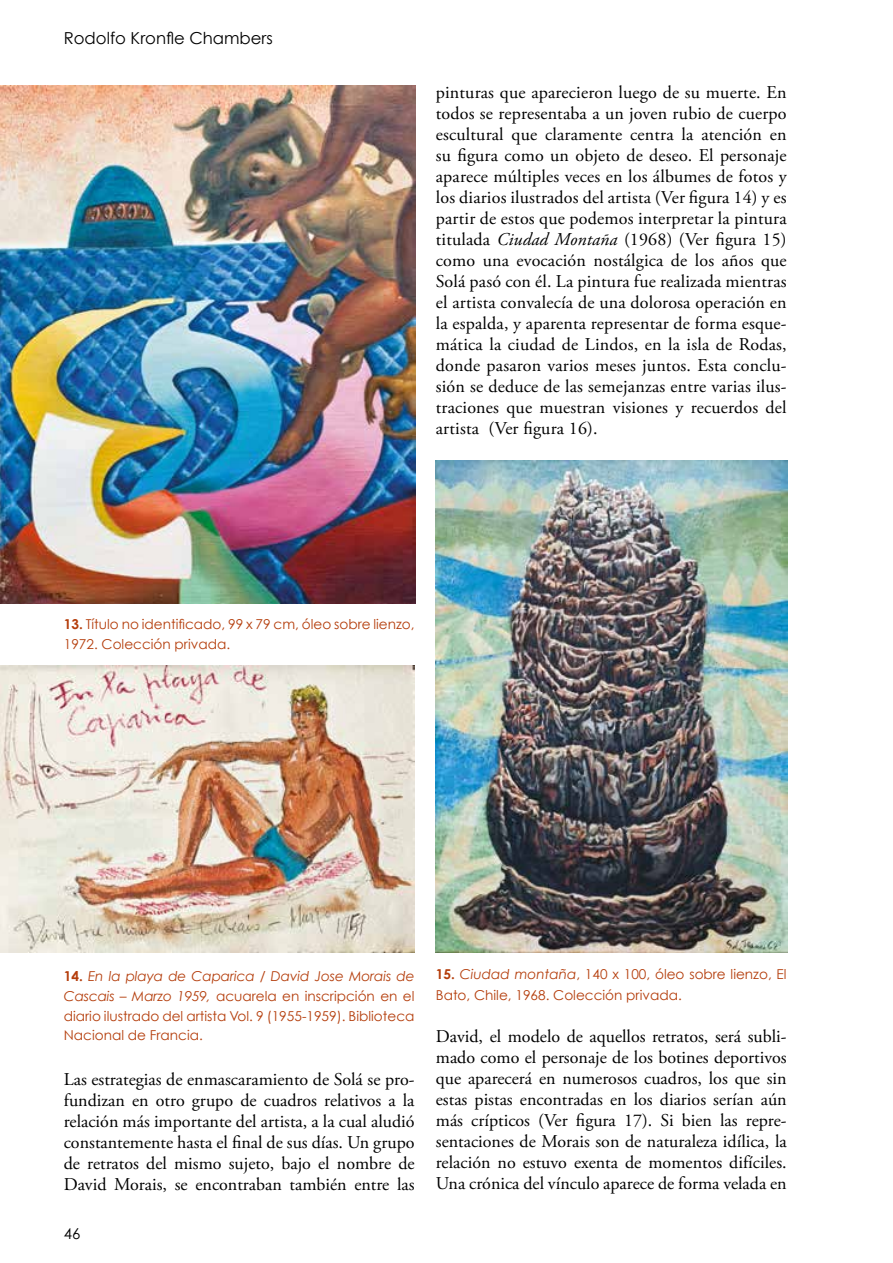
<style>
.page{position:relative;width:893px;height:1263px;background:#fff}
.page>*{position:absolute;margin:0;border:0;box-sizing:border-box;transform-origin:0 0}
.t1{font:18px/21px "Adobe Garamond Pro";color:#000;text-align:justify}
.t2{font:16.5px "Century Gothic";color:#000}
.t3{font:15px "Century Gothic";color:#000}
.t4{font:13.65px/19.6px "Century Gothic";color:#b43d0b}
.s1{font-style:italic}
.s2{font-weight:700}
</style>
<div class="page">
<img style="left:0;top:85px;width:416px;height:519px">
<img style="left:0;top:665px;width:415px;height:287px">
<img style="left:436px;top:461px;width:352px;height:491px">
<p class="t2" style="left:64px;top:28px;width:211px">Rodolfo Kronfle Chambers</p>
<p class="t1" style="left:436px;top:83px;width:352px">pinturas que aparecieron luego de su muerte. En todos se representaba a un joven rubio de cuerpo escultural que claramente centra la atención en su figura como un objeto de deseo. El personaje aparece múltiples veces en los álbumes de fotos y los diarios ilustrados del artista (Ver figura 14) y es partir de estos que podemos interpretar la pintura titulada <span class="s1">Ciudad Montaña</span> (1968) (Ver figura 15) como una evocación nostálgica de los años que Solá pasó con él. La pintura fue realizada mientras el artista convalecía de una dolorosa operación en la espalda, y aparenta representar de forma esque&shy;mática la ciudad de Lindos, en la isla de Rodas, donde pasaron varios meses juntos. Esta conclu&shy;sión se deduce de las semejanzas entre varias ilus&shy;traciones que muestran visiones y recuerdos del artista (Ver figura 16).</p>
<p class="t4" style="left:64px;top:614px;width:352px"><span class="s2">13.</span> Título no identificado, 99 x 79 cm, óleo sobre lienzo,<br>1972. Colección privada.</p>
<p class="t4" style="left:64px;top:966px;width:352px;text-align:justify"><span class="s2">14.</span> <span class="s1">En la playa de Caparica / David Jose Morais de Cascais – Marzo 1959,</span> acuarela en inscripción en el diario ilustrado del artista Vol. 9 (1955-1959). Biblioteca Nacional de Francia.</p>
<p class="t1" style="left:64px;top:1070px;width:352px">Las estrategias de enmascaramiento de Solá se pro&shy;fundizan en otro grupo de cuadros relativos a la relación más importante del artista, a la cual aludió constantemente hasta el final de sus días. Un grupo de retratos del mismo sujeto, bajo el nombre de David Morais, se encontraban también entre las</p>
<p class="t3" style="left:64px;top:1224px;width:18px">46</p>
<p class="t4" style="left:436px;top:963px;width:352px;line-height:21px"><span class="s2">15.</span> <span class="s1">Ciudad montaña</span>, 140 x 100, óleo sobre lienzo, El<br>Bato, Chile, 1968. Colección privada.</p>
<p class="t1" style="left:436px;top:1026px;width:352px">David, el modelo de aquellos retratos, será subli&shy;mado como el personaje de los botines deportivos que aparecerá en numerosos cuadros, los que sin estas pistas encontradas en los diarios serían aún más crípticos (Ver figura 17). Si bien las repre&shy;sentaciones de Morais son de naturaleza idílica, la relación no estuvo exenta de momentos difíciles.<br>Una crónica del vínculo aparece de forma velada en</p>
</div>
